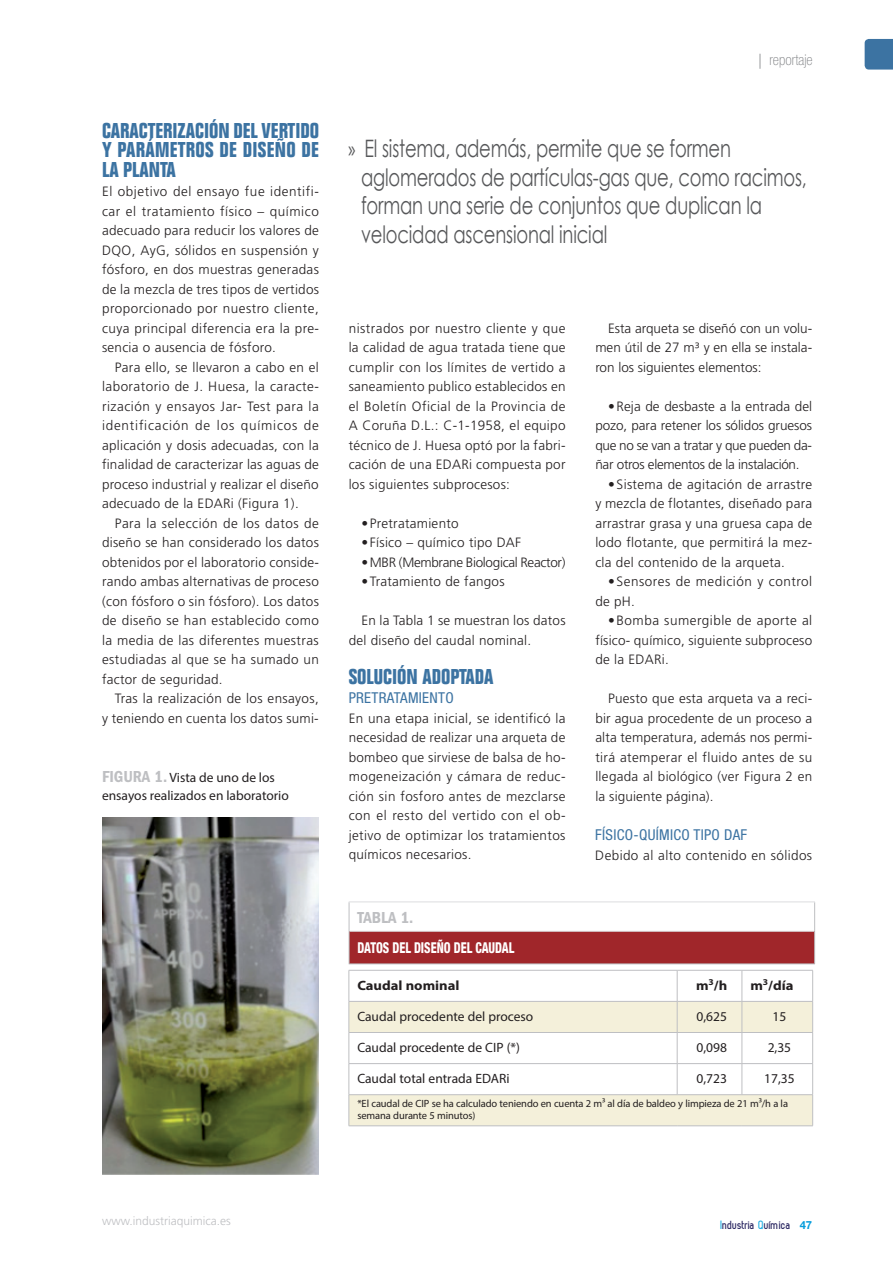
<style>
.page{position:relative;width:893px;height:1263px;background:#fff}
.page>*{position:absolute;margin:0;border:0;box-sizing:border-box;transform-origin:0 0}
.t1{font:24px/28.5px "Century Gothic";letter-spacing:-.01em;color:#57585a;scale:.75 1}
.t2{font:700 condensed 21px/19.5px "Folio";color:#3c73a2;text-align:justify}
.t3{font:600 condensed 16.5px "Franklin Gothic";color:#bebfc2}
.t4{font:condensed 15px "Helvetica Neue LT Std";letter-spacing:.02em;color:#3c73a2}
.t5{font:800 condensed 15px "Helvetica Neue LT Std";color:#fff;scale:.8 1}
.t6{font:100 condensed 15px "Helvetica Neue LT Std";color:#808285}
.t7{font:300 13.5px/19.5px "Frutiger";letter-spacing:.02em;color:#231f20;text-align:justify}
.t8{font:13.5px/18px "Myriad Pro";color:#231f20}
.t9{font:300 13.5px/19.5px "Frutiger";letter-spacing:.04em;color:#231f20}
.t10{font:300 13.5px "Frutiger";letter-spacing:-.025em;color:#231f20}
.t11{font:700 13.5px "Myriad Pro";color:#231f20;scale:1.08 1}
.t12{font:300 12px "Frutiger";color:#bebfc2}
.t13{font:700 12px "Zag";color:#27235f}
.t14{font:10.5px/12.6px "Myriad Pro";letter-spacing:-.01em;color:#231f20}
.s1{font-family:"Franklin Gothic";font-weight:600;font-stretch:condensed;font-size:16.5px;color:#bebfc2}
.s2{font-family:"Frutiger";font-weight:300}
.s3{font-family:"Myriad Pro"}
.s4{color:#1bace1}
.s5{font-family:"Helvetica Neue LT Std";font-size:11.25px;color:#069ddc}
</style>
<div class="page">
<svg style="left:865px;top:39px;width:28px;height:31px"></svg>
<img style="left:102px;top:817px;width:217px;height:358px">
<div style="left:349px;top:931px;width:466px;height:33px;background:#a0262a"></div>
<svg style="left:349px;top:902px;width:1px;height:29px"></svg>
<svg style="left:814px;top:902px;width:1px;height:29px"></svg>
<hr style="left:349px;top:931px;width:1px;height:33px;background:#bebfc2">
<hr style="left:814px;top:931px;width:1px;height:33px;background:#bebfc2">
<hr style="left:349px;top:901px;width:466px;height:1px;background:#dcdddf">
<hr style="left:349px;top:931px;width:465px;height:1px;background:#dcdddf">
<hr style="left:349px;top:964px;width:466px;height:1px;background:#bebfc2">
<svg style="left:350px;top:1002px;width:462px;height:123px;fill:#f4f0da"></svg>
<hr style="left:349px;top:970px;width:328px;height:1px;background:#bebfc2">
<hr style="left:677px;top:970px;width:65px;height:1px;background:#bebfc2">
<hr style="left:742px;top:970px;width:71px;height:1px;background:#bebfc2">
<hr style="left:349px;top:1001px;width:328px;height:1px;background:#bebfc2">
<hr style="left:677px;top:1001px;width:65px;height:1px;background:#bebfc2">
<hr style="left:742px;top:1001px;width:71px;height:1px;background:#bebfc2">
<hr style="left:349px;top:1032px;width:328px;height:1px;background:#bebfc2">
<hr style="left:677px;top:1032px;width:65px;height:1px;background:#bebfc2">
<hr style="left:742px;top:1032px;width:71px;height:1px;background:#bebfc2">
<hr style="left:349px;top:1063px;width:328px;height:1px;background:#bebfc2">
<hr style="left:677px;top:1063px;width:65px;height:1px;background:#bebfc2">
<hr style="left:742px;top:1063px;width:71px;height:1px;background:#bebfc2">
<hr style="left:349px;top:1094px;width:328px;height:1px;background:#bebfc2">
<hr style="left:677px;top:1094px;width:65px;height:1px;background:#bebfc2">
<hr style="left:742px;top:1094px;width:71px;height:1px;background:#bebfc2">
<hr style="left:349px;top:1125px;width:328px;height:1px;background:#bebfc2">
<hr style="left:677px;top:1125px;width:65px;height:1px;background:#bebfc2">
<hr style="left:742px;top:1125px;width:71px;height:1px;background:#bebfc2">
<hr style="left:677px;top:970px;width:1px;height:31px;background:#bebfc2">
<hr style="left:742px;top:970px;width:1px;height:31px;background:#bebfc2">
<hr style="left:812px;top:970px;width:1px;height:31px;background:#bebfc2">
<hr style="left:677px;top:1001px;width:1px;height:31px;background:#bebfc2">
<hr style="left:742px;top:1001px;width:1px;height:31px;background:#bebfc2">
<hr style="left:812px;top:1001px;width:1px;height:31px;background:#bebfc2">
<hr style="left:677px;top:1033px;width:1px;height:30px;background:#bebfc2">
<hr style="left:742px;top:1033px;width:1px;height:30px;background:#bebfc2">
<hr style="left:812px;top:1033px;width:1px;height:30px;background:#bebfc2">
<hr style="left:677px;top:1064px;width:1px;height:30px;background:#bebfc2">
<hr style="left:742px;top:1064px;width:1px;height:30px;background:#bebfc2">
<hr style="left:812px;top:1064px;width:1px;height:30px;background:#bebfc2">
<hr style="left:812px;top:1095px;width:1px;height:30px;background:#bebfc2">
<hr style="left:349px;top:970px;width:1px;height:31px;background:#bebfc2">
<hr style="left:349px;top:1001px;width:1px;height:31px;background:#bebfc2">
<hr style="left:349px;top:1033px;width:1px;height:30px;background:#bebfc2">
<hr style="left:349px;top:1064px;width:1px;height:30px;background:#bebfc2">
<hr style="left:349px;top:1095px;width:1px;height:30px;background:#bebfc2">
<h2 class="t2" style="left:102px;top:121px;width:218px">CARACTERIZACIÓN DEL VERTIDO Y PARÁMETROS DE DISEÑO DE LA PLANTA</h2>
<p class="t7" style="left:102px;top:182px;width:218px">El objetivo del ensayo fue identifi&shy;car el tratamiento físico – químico adecuado para reducir los valores de DQO, AyG, sólidos en suspensión y fósforo, en dos muestras generadas de la mezcla de tres tipos de vertidos proporcionado por nuestro cliente, cuya principal diferencia era la pre&shy;sencia o ausencia de fósforo.</p>
<p class="t7" style="left:102px;top:358px;width:218px;text-indent:13px">Para ello, se llevaron a cabo en el laboratorio de J. Huesa, la caracte&shy;rización y ensayos Jar- Test para la identificación de los químicos de aplicación y dosis adecuadas, con la finalidad de caracterizar las aguas de proceso industrial y realizar el diseño adecuado de la EDARi (Figura 1).</p>
<p class="t7" style="left:102px;top:514px;width:218px;text-indent:13px">Para la selección de los datos de diseño se han considerado los datos obtenidos por el laboratorio conside&shy;rando ambas alternativas de proceso (con fósforo o sin fósforo). Los datos de diseño se han establecido como la media de las diferentes muestras estudiadas al que se ha sumado un factor de seguridad.</p>
<p class="t7" style="left:102px;top:689px;width:218px;text-align:right">Tras la realización de los ensayos,<br>y teniendo en cuenta los datos sumi-</p>
<p class="t8" style="left:102px;top:768px;width:188px"><span class="s1">FIGURA 1.</span> Vista de uno de los ensayos realizados en laboratorio</p>
<p class="t6" style="left:758px;top:51px;width:56px"><span class="s2">|</span> reportaje</p>
<h1 class="t1" style="left:361px;top:134px;width:596px;text-indent:-13px"><span class="s3">»</span> El sistema, además, permite que se formen aglomerados de partículas-gas que, como racimos, forman una serie de conjuntos que duplican la velocidad ascensional inicial</h1>
<p class="t7" style="left:349px;top:319px;width:218px">nistrados por nuestro cliente y que la calidad de agua tratada tiene que cumplir con los límites de vertido a saneamiento publico establecidos en el Boletín Oficial de la Provincia de A Coruña D.L.: C-1-1958, el equipo técnico de J. Huesa optó por la fabri&shy;cación de una EDARi compuesta por los siguientes subprocesos:</p>
<p class="t7" style="left:361px;top:513px;width:99px">• Pretratamiento</p>
<p class="t7" style="left:361px;top:533px;width:161px">• Físico – químico tipo DAF</p>
<p class="t10" style="left:361px;top:554px;width:206px">• MBR (Membrane Biological Reactor)</p>
<p class="t7" style="left:361px;top:572px;width:145px">• Tratamiento de fangos</p>
<p class="t7" style="left:349px;top:611px;width:218px;text-indent:13px">En la Tabla 1 se muestran los datos del diseño del caudal nominal.</p>
<h2 class="t2" style="left:349px;top:667px;width:146px">SOLUCIÓN ADOPTADA</h2>
<p class="t4" style="left:349px;top:689px;width:107px">PRETRATAMIENTO</p>
<p class="t7" style="left:349px;top:709px;width:218px">En una etapa inicial, se identificó la necesidad de realizar una arqueta de bombeo que sirviese de balsa de ho&shy;mogeneización y cámara de reduc&shy;ción sin fosforo antes de mezclarse con el resto del vertido con el ob&shy;jetivo de optimizar los tratamientos químicos necesarios.</p>
<p class="t7" style="left:595px;top:319px;width:218px;text-indent:13px">Esta arqueta se diseñó con un volu&shy;men útil de 27 m³ y en ella se instala&shy;ron los siguientes elementos:</p>
<p class="t7" style="left:595px;top:397px;width:218px;text-indent:13px">• Reja de desbaste a la entrada del pozo, para retener los sólidos gruesos que no se van a tratar y que pueden da&shy;ñar otros elementos de la instalación.</p>
<p class="t7" style="left:595px;top:475px;width:218px;text-indent:13px">• Sistema de agitación de arrastre y mezcla de flotantes, diseñado para arrastrar grasa y una gruesa capa de lodo flotante, que permitirá la mez&shy;cla del contenido de la arqueta.</p>
<p class="t9" style="left:595px;top:572px;width:218px;text-indent:13px">• Sensores de medición y control de pH.</p>
<p class="t7" style="left:595px;top:611px;width:218px;text-indent:13px">• Bomba sumergible de aporte al físico- químico, siguiente subproceso de la EDARi.</p>
<p class="t7" style="left:595px;top:689px;width:218px;text-indent:13px">Puesto que esta arqueta va a reci&shy;bir agua procedente de un proceso a alta temperatura, además nos permi&shy;tirá atemperar el fluido antes de su llegada al biológico (ver Figura 2 en la siguiente página).</p>
<p class="t4" style="left:595px;top:826px;width:153px">FÍSICO-QUÍMICO TIPO DAF</p>
<p class="t7" style="left:595px;top:845px;width:218px">Debido al alto contenido en sólidos</p>
<p class="t3" style="left:358px;top:908px;width:57px">TablA 1.</p>
<p class="t5" style="left:358px;top:938px;width:197px">DATOS DEL DISEÑO DEL CAUDAL</p>
<p class="t11" style="left:357px;top:976px;width:96px">Caudal nominal</p>
<p class="t11" style="left:696px;top:976px;width:30px">m<sup>3</sup>/h</p>
<p class="t11" style="left:750px;top:976px;width:41px">m<sup>3</sup>/día</p>
<p class="t8" style="left:357px;top:1007px;width:177px">Caudal procedente del proceso</p>
<p class="t8" style="left:696px;top:1007px;width:32px">0,625</p>
<p class="t8" style="left:772px;top:1007px;width:15px">15</p>
<p class="t8" style="left:357px;top:1038px;width:164px">Caudal procedente de CIP (*)</p>
<p class="t8" style="left:696px;top:1038px;width:32px">0,098</p>
<p class="t8" style="left:768px;top:1038px;width:25px">2,35</p>
<p class="t8" style="left:357px;top:1069px;width:154px">Caudal total entrada EDARi</p>
<p class="t8" style="left:696px;top:1069px;width:32px">0,723</p>
<p class="t8" style="left:764px;top:1069px;width:32px">17,35</p>
<p class="t14" style="left:357px;top:1097px;width:432px">*El caudal de CIP se ha calculado teniendo en cuenta 2 m³ al día de baldeo y limpieza de 21 m³/h a la semana durante 5 minutos)</p>
<p class="t12" style="left:102px;top:1214px;width:130px">www.industriaquimica.es</p>
<p class="t13" style="left:720px;top:1218px;width:93px"><span class="s4">I</span>ndustria <span class="s4">Q</span>uímica <span class="s5">47</span></p>
</div>
